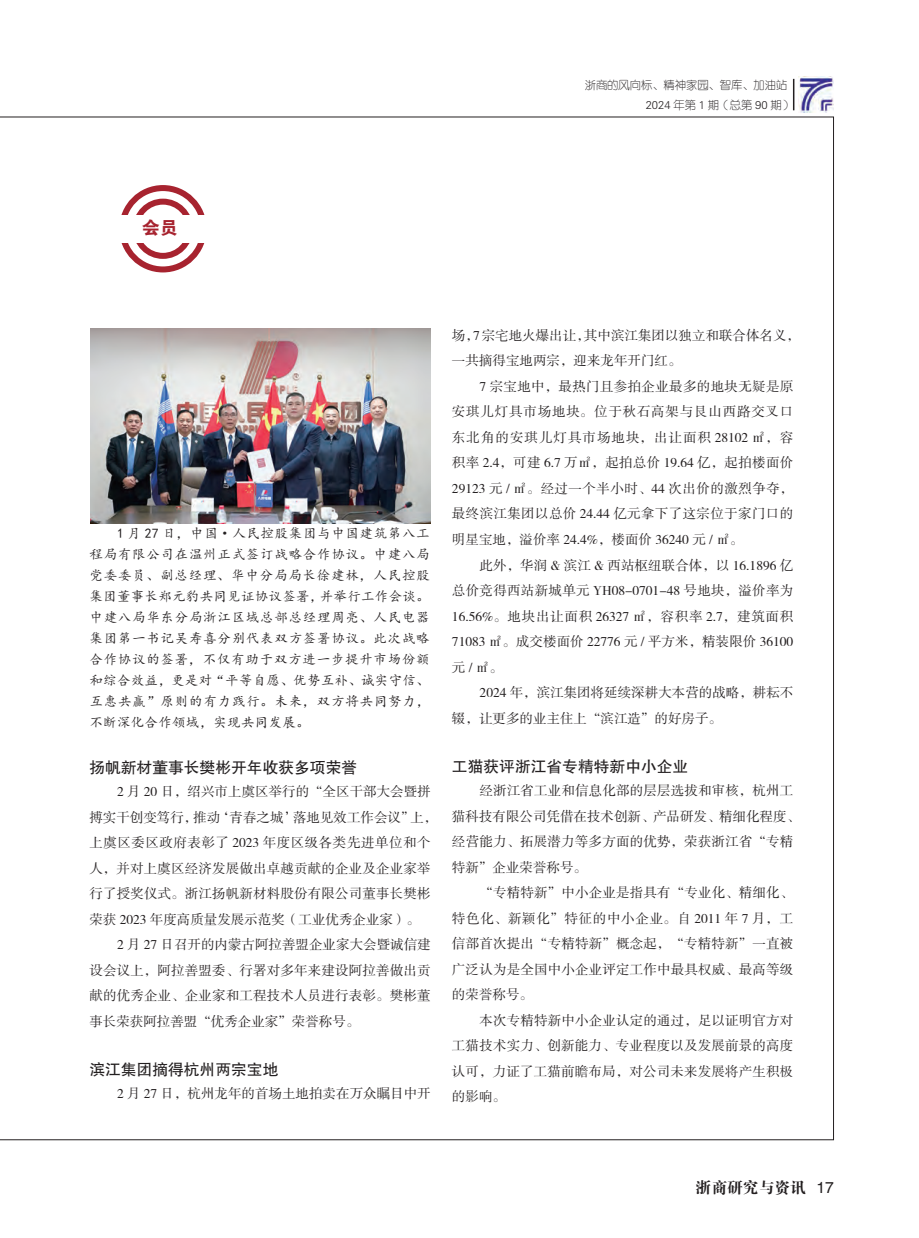
<style>
.page{position:relative;width:919px;height:1238px;background:#fff}
.page>*{position:absolute;margin:0;border:0;box-sizing:border-box;transform-origin:0 0}
.t1{font:18px "FZDHTK GBK1 0";color:#a7232f}
.小标题-资讯{font:15.75px "FZHTK GBK1 0";color:#231f20}
.t2{font:15.75px "FZDBSK GBK1 0";color:#231f20}
.正文{font:13.5px/25.5px "FZSSK GBK1 0";letter-spacing:.01em;color:#231f20;text-align:justify}
.记者{font:13.5px/21px "Kai Ti";letter-spacing:.02em;color:#231f20;text-align:justify}
.t3{font:11.25px/20.2px "FZY1 K GBK1 0";color:#231f20}
.s1{font-family:"FZHTK GBK1 0"}
</style>
<div class="page">
<img style="left:798px;top:77px;width:35px;height:36px">
<hr style="left:792px;top:79px;width:2px;height:31px;background:#231f20">
<div style="left:119px;top:185px;width:88px;height:87px;border:6px solid #a7232f;border-radius:50%"></div>
<div style="left:133px;top:199px;width:60px;height:60px;border:6px solid #a7232f;border-radius:50%"></div>
<div style="left:119px;top:215px;width:88px;height:27px;background:#fff"></div>
<img style="left:90px;top:328px;width:340px;height:195px">
<p class="t3" style="left:645px;top:75px;width:149px;text-indent:-61px">浙商的风向标、精神家园、智库、加油站<br>2024 年第 1 期（总第 90 期）</p>
<p class="t1" style="left:142px;top:217px;width:37px">会员</p>
<p class="记者" style="left:89px;top:523px;width:342px;text-indent:28px">1 月 27 日，中国·人民控股集团与中国建筑第八工程局有限公司在温州正式签订战略合作协议。中建八局党委委员、副总经理、华中分局局长徐建林，人民控股集团董事长郑元豹共同见证协议签署，并举行工作会谈。中建八局华东分局浙江区域总部总经理周亮、人民电器集团第一书记吴寿喜分别代表双方签署协议。此次战略合作协议的签署，不仅有助于双方进一步提升市场份额和综合效益，更是对“平等自愿、优势互补、诚实守信、互惠共赢”原则的有力践行。未来，双方将共同努力，不断深化合作领域，实现共同发展。</p>
<p class="小标题-资讯" style="left:89px;top:758px;width:269px">扬帆新材董事长樊彬开年收获多项荣誉</p>
<p class="正文" style="left:89px;top:779px;width:349px;text-align:left;text-indent:28px">2 月 20 日，绍兴市上虞区举行的“全区干部大会暨拼搏实干创变笃行，推动‘青春之城’落地见效工作会议”上，上虞区委区政府表彰了 2023 年度区级各类先进单位和个人，并对上虞区经济发展做出卓越贡献的企业及企业家举行了授奖仪式。浙江扬帆新材料股份有限公司董事长樊彬荣获 2023 年度高质量发展示范奖（工业优秀企业家）。</p>
<p class="正文" style="left:89px;top:932px;width:343px;text-indent:28px">2 月 27 日召开的内蒙古阿拉善盟企业家大会暨诚信建设会议上，阿拉善盟委、行署对多年来建设阿拉善做出贡献的优秀企业、企业家和工程技术人员进行表彰。樊彬董事长荣获阿拉善盟“优秀企业家”荣誉称号。</p>
<p class="小标题-资讯" style="left:89px;top:1060px;width:191px">滨江集团摘得杭州两宗宝地</p>
<p class="正文" style="left:117px;top:1081px;width:315px">2 月 27 日，杭州龙年的首场土地拍卖在万众瞩目中开</p>
<p class="正文" style="left:452px;top:323px;width:349px">场，7 宗宅地火爆出让，其中滨江集团以独立和联合体名义，一共摘得宝地两宗，迎来龙年开门红。</p>
<p class="正文" style="left:452px;top:374px;width:343px;text-indent:28px">7 宗宝地中，最热门且参拍企业最多的地块无疑是原安琪儿灯具市场地块。位于秋石高架与艮山西路交叉口东北角的安琪儿灯具市场地块，出让面积 28102 ㎡，容积率 2.4，可建 6.7 万㎡，起拍总价 19.64 亿，起拍楼面价29123 元 / ㎡。经过一个半小时、44 次出价的激烈争夺，最终滨江集团以总价 24.44 亿元拿下了这宗位于家门口的明星宝地，溢价率 24.4%，楼面价 36240 元 / ㎡。</p>
<p class="正文" style="left:452px;top:553px;width:343px;text-indent:28px">此外，华润 &amp; 滨江 &amp; 西站枢纽联合体，以 16.1896 亿总价竞得西站新城单元 YH08-0701-48 号地块，溢价率为16.56%。地块出让面积 26327 ㎡，容积率 2.7，建筑面积71083 ㎡。成交楼面价 22776 元 / 平方米，精装限价 36100元/㎡。</p>
<p class="正文" style="left:452px;top:680px;width:343px;text-indent:28px">2024 年，滨江集团将延续深耕大本营的战略，耕耘不辍，让更多的业主住上“滨江造”的好房子。</p>
<p class="小标题-资讯" style="left:452px;top:757px;width:238px">工猫获评浙江省专精特新中小企业</p>
<p class="正文" style="left:452px;top:778px;width:349px;text-align:left;text-indent:28px">经浙江省工业和信息化部的层层选拔和审核，杭州工猫科技有限公司凭借在技术创新、产品研发、精细化程度、经营能力、拓展潜力等多方面的优势，荣获浙江省“专精特新”企业荣誉称号。</p>
<p class="正文" style="left:452px;top:880px;width:343px;text-indent:28px">“专精特新”中小企业是指具有“专业化、精细化、特色化、新颖化”特征的中小企业。自 2011 年 7 月，工信部首次提出“专精特新”概念起，“专精特新”一直被广泛认为是全国中小企业评定工作中最具权威、最高等级的荣誉称号。</p>
<p class="正文" style="left:452px;top:1008px;width:343px;text-indent:28px">本次专精特新中小企业认定的通过，足以证明官方对工猫技术实力、创新能力、专业程度以及发展前景的高度认可，力证了工猫前瞻布局，对公司未来发展将产生积极的影响。</p>
<p class="t2" style="left:695px;top:1179px;width:140px">浙商研究与资讯 <span class="s1">17</span></p>
</div>
